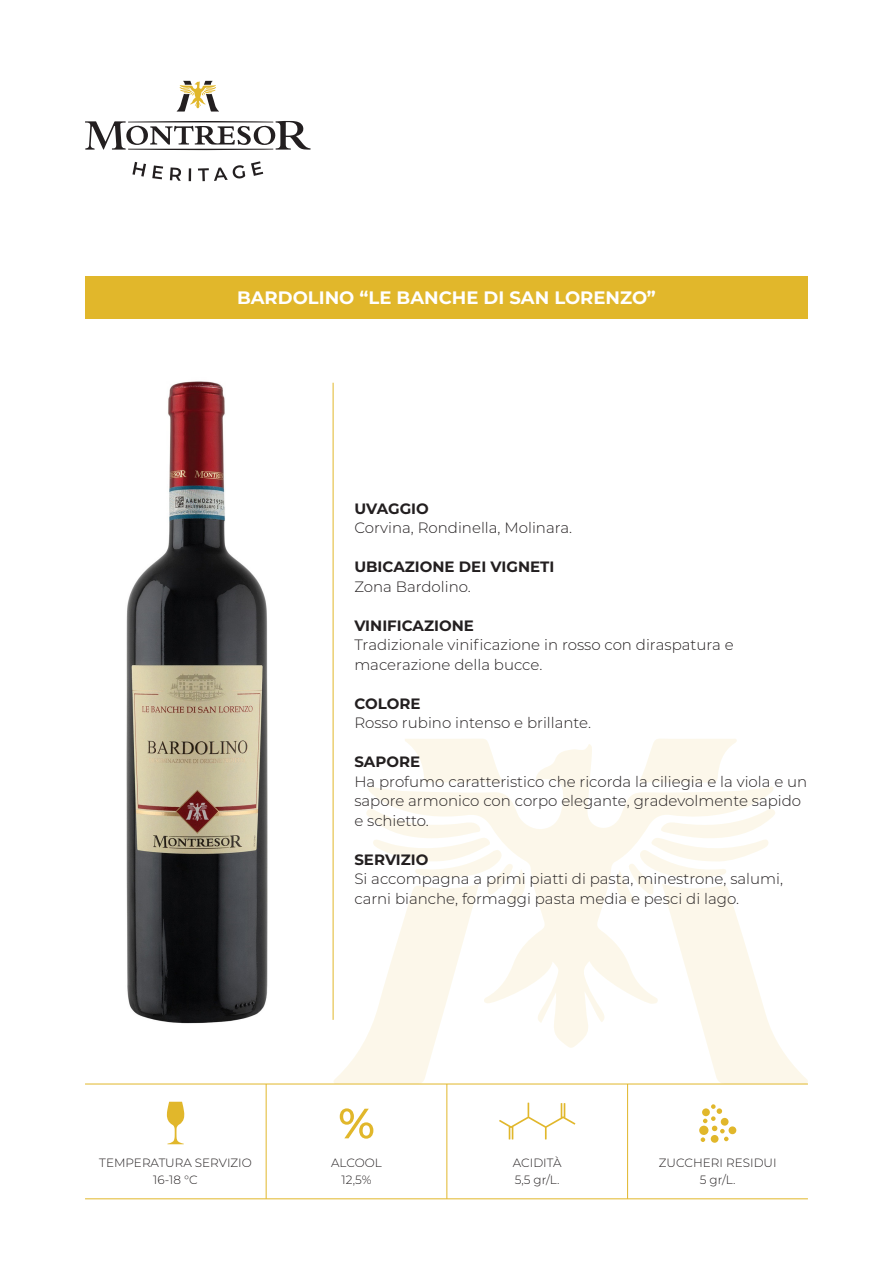
<style>
.page{position:relative;width:893px;height:1263px;background:#fff}
.page>*{position:absolute;margin:0;border:0;box-sizing:border-box;transform-origin:0 0}
.t1{font:700 18px "Montserrat";color:#fff}
.t2{font:300 15px/19.5px "Montserrat";color:#231f20}
.t3{font:700 15px "Montserrat";color:#231f20}
.t4{font:300 12px "Montserrat";color:#231f20}
</style>
<div class="page">
<img style="left:126px;top:381px;width:142px;height:643px">
<svg style="left:368px;top:744px;width:406px;height:304px;fill:#fcf7ea"></svg>
<svg style="left:638px;top:739px;width:99px;height:45px"></svg>
<svg style="left:405px;top:739px;width:98px;height:43px"></svg>
<svg style="left:614px;top:808px;width:194px;height:276px"></svg>
<svg style="left:333px;top:807px;width:196px;height:277px"></svg>
<svg style="left:85px;top:121px;width:226px;height:29px"></svg>
<svg style="left:177px;top:81px;width:42px;height:31px"></svg>
<svg style="left:132px;top:162px;width:14px;height:15px"></svg>
<svg style="left:152px;top:165px;width:11px;height:14px"></svg>
<svg style="left:170px;top:167px;width:11px;height:14px"></svg>
<svg style="left:189px;top:168px;width:2px;height:13px"></svg>
<svg style="left:198px;top:165px;width:47px;height:16px"></svg>
<svg style="left:251px;top:161px;width:12px;height:15px"></svg>
<div style="left:85px;top:276px;width:723px;height:43px;background:#e1b72b"></div>
<hr style="left:85px;top:1084px;width:723px;height:1px;background:#e1b72b">
<hr style="left:85px;top:1198px;width:723px;height:1px;background:#e1b72b">
<hr style="left:627px;top:1084px;width:1px;height:115px;background:#e1b72b">
<svg style="left:340px;top:1108px;width:33px;height:31px"></svg>
<svg style="left:699px;top:1126px;width:9px;height:9px"></svg>
<svg style="left:701px;top:1104px;width:27px;height:38px"></svg>
<div style="left:721px;top:1118px;width:7px;height:8px;background:#e1b72b;border-radius:50%"></div>
<div style="left:702px;top:1108px;width:8px;height:8px;background:#e1b72b;border-radius:50%"></div>
<div style="left:728px;top:1126px;width:8px;height:8px;background:#e1b72b;border-radius:50%"></div>
<div style="left:711px;top:1135px;width:7px;height:8px;background:#e1b72b;border-radius:50%"></div>
<hr style="left:333px;top:383px;width:1px;height:637px;background:#e1b72b">
<hr style="left:266px;top:1084px;width:1px;height:115px;background:#e1b72b">
<hr style="left:446px;top:1084px;width:1px;height:115px;background:#e1b72b">
<svg style="left:167px;top:1102px;width:17px;height:42px"></svg>
<svg style="left:499px;top:1103px;width:76px;height:36px"></svg>
<p class="t1" style="left:237px;top:285px;width:420px">BARDOLINO “LE BANCHE DI SAN LORENZO”</p>
<p class="t3" style="left:354px;top:497px;width:76px">UVAGGIO</p>
<p class="t2" style="left:354px;top:517px;width:219px">Corvina, Rondinella, Molinara.</p>
<p class="t3" style="left:354px;top:556px;width:202px">UBICAZIONE DEI VIGNETI</p>
<p class="t2" style="left:354px;top:576px;width:118px">Zona Bardolino.</p>
<p class="t3" style="left:354px;top:614px;width:121px">VINIFICAZIONE</p>
<p class="t2" style="left:354px;top:634px;width:381px">Tradizionale vinificazione in rosso con diraspatura e macerazione della bucce.</p>
<p class="t3" style="left:354px;top:692px;width:68px">COLORE</p>
<p class="t2" style="left:354px;top:712px;width:238px">Rosso rubino intenso e brillante.</p>
<p class="t3" style="left:354px;top:751px;width:67px">SAPORE</p>
<p class="t2" style="left:354px;top:771px;width:455px">Ha profumo caratteristico che ricorda la ciliegia e la viola e un sapore armonico con corpo elegante, gradevolmente sapido e schietto.</p>
<p class="t3" style="left:354px;top:848px;width:76px">SERVIZIO</p>
<p class="t2" style="left:354px;top:868px;width:430px">Si accompagna a primi piatti di pasta, minestrone, salumi, carni bianche, formaggi pasta media e pesci di lago.</p>
<p class="t4" style="left:99px;top:1155px;width:154px">TEMPERATURA SERVIZIO</p>
<p class="t4" style="left:153px;top:1171px;width:46px">16-18 °C</p>
<p class="t4" style="left:331px;top:1155px;width:52px">ALCOOL</p>
<p class="t4" style="left:342px;top:1171px;width:31px">12,5%</p>
<p class="t4" style="left:513px;top:1155px;width:50px">ACIDITÀ</p>
<p class="t4" style="left:515px;top:1171px;width:46px">5,5 gr/L.</p>
<p class="t4" style="left:659px;top:1155px;width:119px">ZUCCHERI RESIDUI</p>
<p class="t4" style="left:700px;top:1171px;width:37px">5 gr/L.</p>
</div>
